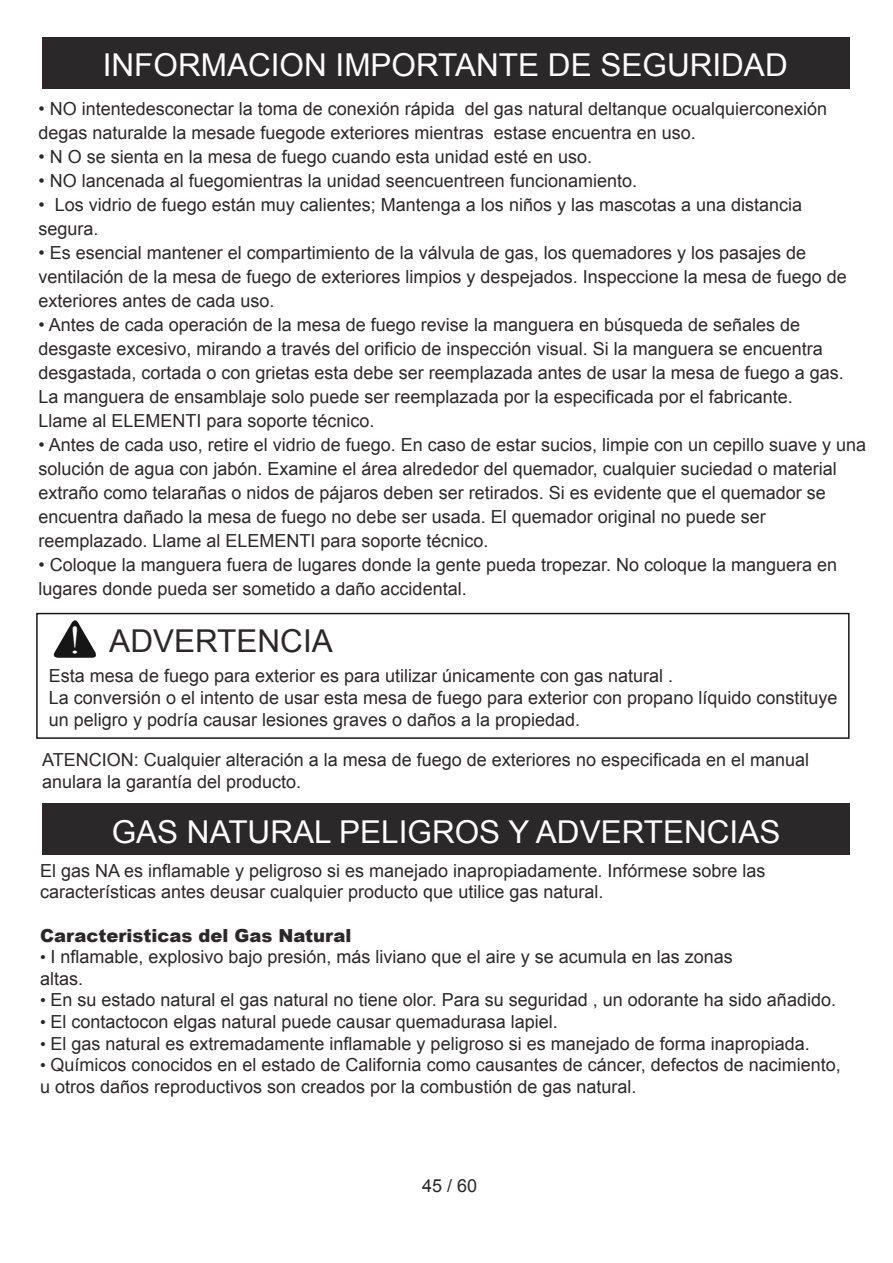
<style>
.page{position:relative;width:893px;height:1263px;background:#fff}
.page>*{position:absolute;margin:0;border:0;box-sizing:border-box;transform-origin:0 0}
.t1{font:31.5px "Arial";color:#fff}
.t2{font:31.5px "Arial";color:#2b2829}
.t3{font:18px/24px "Arial";color:#2b2829}
.s1{font-family:"Times New Roman";font-size:39px;color:#fff}
.s2{font-weight:900}
.s3{font-size:16.5px}
</style>
<div class="page">
<div style="left:42px;top:37px;width:808px;height:51px;background:#2b2829"></div>
<div style="left:42px;top:803px;width:808px;height:51px;background:#2b2829"></div>
<div style="left:36px;top:613px;width:814px;height:126px;border:2px solid #151615"></div>
<svg style="left:53px;top:620px;width:43px;height:38px"></svg>
<h1 class="t1" style="left:103px;top:53px;width:686px">INFORMACION IMPORTANTE DE SEGURIDAD</h1>
<p class="t3" style="left:38px;top:98px;width:829px">ï NO intentedesconectar la toma de conexiÛn r·pida del gas natural deltanque ocualquierconexiÛn degas naturalde la mesade fuegode exteriores mientras estase encuentra en uso.<br>ï N O se sienta en la mesa de fuego cuando esta unidad estÈ en uso.<br>ï NO lancenada al fuegomientras la unidad seencuentreen funcionamiento.<br>ï Los vidrio de fuego est·n muy calientes; Mantenga a los niÒos y las mascotas a una distancia segura.<br>ï Es esencial mantener el compartimiento de la v·lvula de gas, los quemadores y los pasajes de ventilaciÛn de la mesa de fuego de exteriores limpios y despejados. Inspeccione la mesa de fuego de exteriores antes de cada uso.<br>ï Antes de cada operaciÛn de la mesa de fuego revise la manguera en b˙squeda de seÒales de desgaste excesivo, mirando a travÈs del orificio de inspecciÛn visual. Si la manguera se encuentra desgastada, cortada o con grietas esta debe ser reemplazada antes de usar la mesa de fuego a gas.<br>La manguera de ensamblaje solo puede ser reemplazada por la especificada por el fabricante.<br>Llame al ELEMENTI para soporte tÈcnico.<br>ï Antes de cada uso, retire el vidrio de fuego. En caso de estar sucios, limpie con un cepillo suave y una soluciÛn de agua con jabÛn. Examine el ·rea alrededor del quemador, cualquier suciedad o material extraÒo como telaraÒas o nidos de p·jaros deben ser retirados. Si es evidente que el quemador se encuentra daÒado la mesa de fuego no debe ser usada. El quemador original no puede ser reemplazado. Llame al ELEMENTI para soporte tÈcnico.<br>ï Coloque la manguera fuera de lugares donde la gente pueda tropezar. No coloque la manguera en lugares donde pueda ser sometido a daÒo accidental.</p>
<h1 class="t2" style="left:69px;top:629px;width:266px"><span class="s1">!</span> ADVERTENCIA</h1>
<p class="t3" style="left:49px;top:667px;width:790px;line-height:21.6px">Esta mesa de fuego para exterior es para utilizar ˙nicamente con gas natural .<br>La conversiÛn o el intento de usar esta mesa de fuego para exterior con propano lÌquido constituye un peligro y podrÌa causar lesiones graves o daÒos a la propiedad.</p>
<p class="t3" style="left:42px;top:751px;width:769px;line-height:21.6px">ATENCION: Cualquier alteraciÛn a la mesa de fuego de exteriores no especificada en el manual anulara la garantÌa del producto.</p>
<h1 class="t1" style="left:112px;top:820px;width:670px">GAS NATURAL PELIGROS Y ADVERTENCIAS</h1>
<p class="t3" style="left:40px;top:861px;width:727px;line-height:21.6px">El gas NA es inflamable y peligroso si es manejado inapropiadamente. InfÛrmese sobre las caracterÌsticas antes deusar cualquier producto que utilice gas natural.</p>
<p class="t3" style="left:40px;top:926px;width:802px;line-height:21.6px"><span class="s2">Caracteristicas del Gas Natural<br></span><span class="s3">ï</span> I nflamable, explosivo bajo presiÛn, m·s liviano que el aire y se acumula en las zonas<br>altas.<br><span class="s3">ï</span> En su estado natural el gas natural no tiene olor. Para su seguridad , un odorante ha sido aÒadido. <span class="s3">ï</span> El contactocon elgas natural puede causar quemadurasa lapiel.<br><span class="s3">ï</span> El gas natural es extremadamente inflamable y peligroso si es manejado de forma inapropiada.<br><span class="s3">ï</span> QuÌmicos conocidos en el estado de California como causantes de c·ncer, defectos de nacimiento, u otros daÒos reproductivos son creados por la combustiÛn de gas natural.</p>
<p class="t3" style="left:422px;top:1175px;width:57px">45 / 60</p>
</div>
